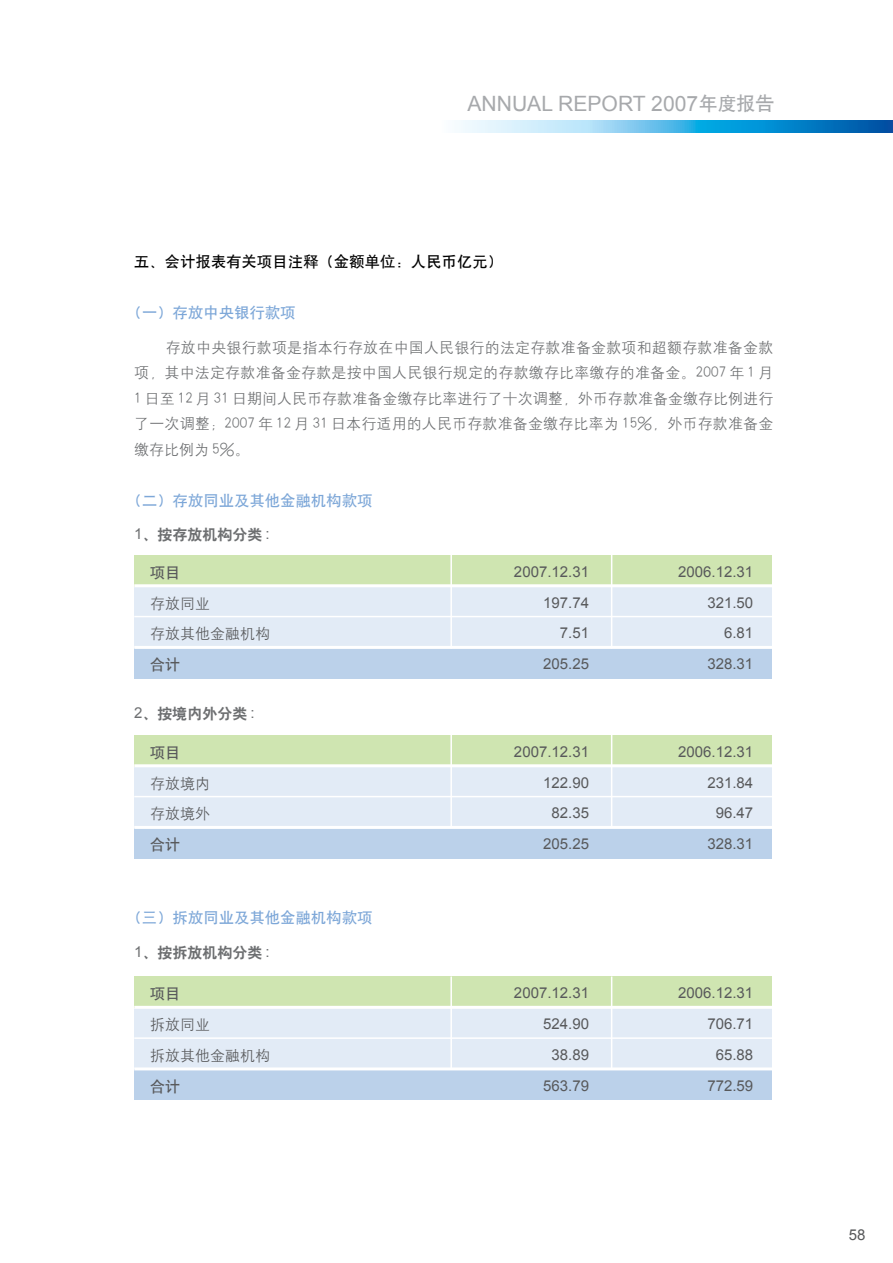
<style>
.page{position:relative;width:893px;height:1263px;background:#fff}
.page>*{position:absolute;margin:0;border:0;box-sizing:border-box;transform-origin:0 0}
.t1{font:21.15px "Arial";color:#a7a9ac}
.t2{font:15px/25.5px "HY Zhong Deng Xian J";letter-spacing:.01em;color:#6d6f71;text-align:justify}
.t3{font:15px "Arial";color:#58595b}
.t4{font:15px "HY Zhong Hei J";letter-spacing:.025em;color:#7da7d8}
.t5{font:15px "HY Zhong Deng Xian J";color:#58595b}
.t6{font:15px "HY Da Hei J";color:#6d6f71}
.t7{font:15px "HY Zhong Hei J";letter-spacing:.025em;color:#000}
.t8{font:15px "HY Zhong Hei J";color:#58595b}
.s1{font-family:"HY Zhong Hei J";font-size:18.75px}
.s2{font-family:"Arial"}
</style>
<div class="page">
<svg style="left:459px;top:120px;width:434px;height:12px;background:#5cb2e0"></svg>
<div style="left:134px;top:555px;width:638px;height:123px;background:#e2ebf6"></div>
<div style="left:134px;top:648px;width:638px;height:30px;background:#bbd1ea"></div>
<div style="left:134px;top:555px;width:638px;height:31px;background:#cfe5b1"></div>
<hr style="left:134px;top:584px;width:638px;height:3px;background:#fff">
<hr style="left:134px;top:616px;width:638px;height:1px;background:#fff">
<hr style="left:134px;top:646px;width:638px;height:3px;background:#fff">
<hr style="left:611px;top:555px;width:1px;height:93px;background:#fff">
<hr style="left:450px;top:555px;width:2px;height:93px;background:#fff">
<div style="left:134px;top:735px;width:638px;height:123px;background:#e2ebf6"></div>
<div style="left:134px;top:828px;width:638px;height:30px;background:#bbd1ea"></div>
<div style="left:134px;top:735px;width:638px;height:31px;background:#cfe5b1"></div>
<hr style="left:134px;top:764px;width:638px;height:3px;background:#fff">
<hr style="left:134px;top:796px;width:638px;height:1px;background:#fff">
<hr style="left:134px;top:826px;width:638px;height:3px;background:#fff">
<hr style="left:611px;top:735px;width:1px;height:93px;background:#fff">
<hr style="left:450px;top:735px;width:2px;height:93px;background:#fff">
<div style="left:134px;top:976px;width:638px;height:124px;background:#e2ebf6"></div>
<div style="left:134px;top:1069px;width:638px;height:31px;background:#bbd1ea"></div>
<div style="left:134px;top:976px;width:638px;height:32px;background:#cfe5b1"></div>
<hr style="left:134px;top:1006px;width:638px;height:3px;background:#fff">
<hr style="left:134px;top:1037px;width:638px;height:2px;background:#fff">
<hr style="left:134px;top:1067px;width:638px;height:3px;background:#fff">
<hr style="left:611px;top:976px;width:1px;height:93px;background:#fff">
<hr style="left:450px;top:976px;width:2px;height:93px;background:#fff">
<h1 class="t1" style="left:467px;top:91px;width:308px">ANNUAL REPORT 2007<span class="s1">年度报告</span></h1>
<p class="t7" style="left:134px;top:254px;width:370px">五、会计报表有关项目注释（金额单位：人民币亿元）</p>
<p class="t4" style="left:127px;top:305px;width:170px">（一）存放中央银行款项</p>
<p class="t2" style="left:134px;top:335px;width:641px;text-indent:32px">存放中央银行款项是指本行存放在中国人民银行的法定存款准备金款项和超额存款准备金款项，其中法定存款准备金存款是按中国人民银行规定的存款缴存比率缴存的准备金。2007 年 1 月1 日至 12 月 31 日期间人民币存款准备金缴存比率进行了十次调整，外币存款准备金缴存比例进行了一次调整；2007 年 12 月 31 日本行适用的人民币存款准备金缴存比率为 15%，外币存款准备金缴存比例为 5%。</p>
<p class="t4" style="left:127px;top:493px;width:247px">（二）存放同业及其他金融机构款项</p>
<p class="t6" style="left:134px;top:527px;width:137px"><span class="s2">1</span>、按存放机构分类 <span class="s2">:</span></p>
<p class="t8" style="left:150px;top:565px;width:31px">项目</p>
<p class="t3" style="left:514px;top:563px;width:77px">2007.12.31</p>
<p class="t3" style="left:678px;top:563px;width:77px">2006.12.31</p>
<p class="t5" style="left:150px;top:596px;width:61px">存放同业</p>
<p class="t3" style="left:543px;top:594px;width:47px">197.74</p>
<p class="t3" style="left:707px;top:594px;width:47px">321.50</p>
<p class="t5" style="left:150px;top:626px;width:121px">存放其他金融机构</p>
<p class="t3" style="left:560px;top:625px;width:31px">7.51</p>
<p class="t3" style="left:724px;top:625px;width:31px">6.81</p>
<p class="t8" style="left:150px;top:657px;width:31px">合计</p>
<p class="t3" style="left:543px;top:655px;width:47px">205.25</p>
<p class="t3" style="left:707px;top:655px;width:47px">328.31</p>
<p class="t6" style="left:134px;top:706px;width:122px"><span class="s2">2</span>、按境内外分类 <span class="s2">:</span></p>
<p class="t8" style="left:150px;top:745px;width:31px">项目</p>
<p class="t3" style="left:514px;top:743px;width:77px">2007.12.31</p>
<p class="t3" style="left:678px;top:743px;width:77px">2006.12.31</p>
<p class="t5" style="left:150px;top:776px;width:61px">存放境内</p>
<p class="t3" style="left:543px;top:774px;width:47px">122.90</p>
<p class="t3" style="left:707px;top:774px;width:47px">231.84</p>
<p class="t5" style="left:150px;top:806px;width:61px">存放境外</p>
<p class="t3" style="left:551px;top:805px;width:39px">82.35</p>
<p class="t3" style="left:716px;top:805px;width:39px">96.47</p>
<p class="t8" style="left:150px;top:837px;width:31px">合计</p>
<p class="t3" style="left:543px;top:835px;width:47px">205.25</p>
<p class="t3" style="left:707px;top:835px;width:47px">328.31</p>
<p class="t4" style="left:127px;top:910px;width:247px">（三）拆放同业及其他金融机构款项</p>
<p class="t6" style="left:134px;top:944px;width:137px"><span class="s2">1</span>、按拆放机构分类 <span class="s2">:</span></p>
<p class="t8" style="left:150px;top:986px;width:31px">项目</p>
<p class="t3" style="left:514px;top:985px;width:77px">2007.12.31</p>
<p class="t3" style="left:678px;top:985px;width:77px">2006.12.31</p>
<p class="t5" style="left:150px;top:1017px;width:61px">拆放同业</p>
<p class="t3" style="left:543px;top:1015px;width:47px">524.90</p>
<p class="t3" style="left:707px;top:1015px;width:47px">706.71</p>
<p class="t5" style="left:150px;top:1048px;width:121px">拆放其他金融机构</p>
<p class="t3" style="left:551px;top:1046px;width:39px">38.89</p>
<p class="t3" style="left:716px;top:1046px;width:39px">65.88</p>
<p class="t8" style="left:150px;top:1079px;width:31px">合计</p>
<p class="t3" style="left:543px;top:1077px;width:47px">563.79</p>
<p class="t3" style="left:707px;top:1077px;width:47px">772.59</p>
<p class="t3" style="left:849px;top:1226px;width:18px">58</p>
</div>
